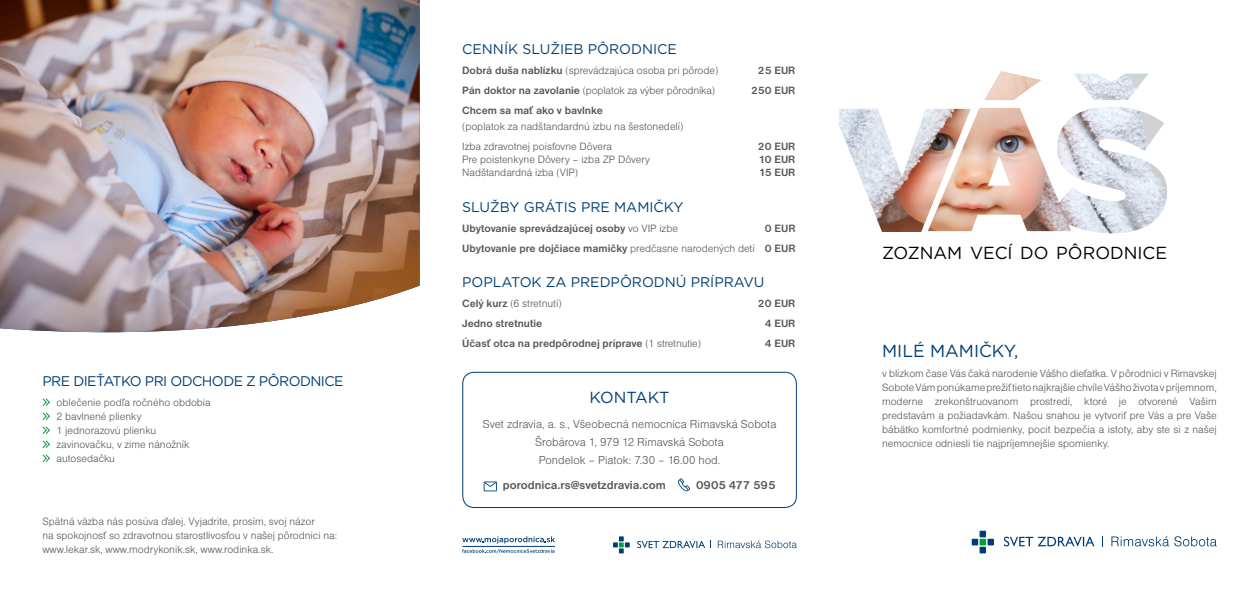
<style>
.page{position:relative;width:1259px;height:596px;background:#fff}
.page>*{position:absolute;margin:0;border:0;box-sizing:border-box;transform-origin:0 0}
.t1{font:17.4px "Gotham";color:#000}
.t2{font:17.4px "Gotham";color:#003e75}
.t3{font:16px "Gotham";letter-spacing:-.005em;color:#003e75}
.t4{font:14px "Gotham";color:#003e75}
.t5{font:14px "Gotham";letter-spacing:-.04em;color:#003e75}
.t6{font:12px/18px "Nimbus Sans DOT Ligh";color:#575756;text-align:center}
.t7{font:700 12px "Nimbus Sans DOT";color:#575756}
.t8{font:11px/14px "Nimbus Sans DOT Ligh";color:#575756}
.t9{font:700 11px/20px "Nimbus Sans DOT";color:#575756;text-align:right}
.s1{font-family:"Nimbus Sans DOT";font-weight:700}
.s2{font-family:"Nimbus Sans DOT Ligh";font-weight:400}
</style>
<div class="page">
<img style="left:839px;top:71px;width:328px;height:162px">
<svg style="left:42px;top:398px;width:8px;height:64px"></svg>
<svg style="left:462px;top:536px;width:93px;height:17px"></svg>
<hr style="left:462px;top:545px;width:93px;height:1px;background:#003e75">
<svg style="left:484px;top:481px;width:13px;height:10px"></svg>
<svg style="left:678px;top:478px;width:12px;height:13px"></svg>
<div style="left:462px;top:371px;width:335px;height:136px;border:1px solid #003e75;border-radius:11px"></div>
<img style="left:0;top:0;width:420px;height:332px">
<svg style="left:1004px;top:536px;width:90px;height:10px"></svg>
<div style="left:979px;top:530px;width:7px;height:7px;background:#003e75"></div>
<div style="left:979px;top:538px;width:7px;height:7px;background:#00a13a"></div>
<div style="left:987px;top:538px;width:7px;height:7px;background:#003e75"></div>
<div style="left:971px;top:538px;width:7px;height:7px;background:#003e75"></div>
<div style="left:979px;top:546px;width:7px;height:7px;background:#003e75"></div>
<svg style="left:1111px;top:536px;width:105px;height:10px"></svg>
<svg style="left:637px;top:540px;width:74px;height:8px"></svg>
<svg style="left:613px;top:536px;width:17px;height:17px"></svg>
<svg style="left:718px;top:540px;width:79px;height:8px"></svg>
<p class="t5" style="left:43px;top:373px;width:302px">PRE DIEŤATKO PRI ODCHODE Z PÔRODNICE</p>
<p class="t8" style="left:57px;top:395px;width:156px">oblečenie podľa ročného obdobia<br>2 bavlnené plienky<br>1 jednorazovú plienku zavinovačku, v zime nánožník autosedačku</p>
<p class="t8" style="left:42px;top:514px;width:296px">Spätná väzba nás posúva ďalej. Vyjadrite, prosím, svoj názor<br>na spokojnosť so zdravotnou starostlivosťou v našej pôrodnici na: www.lekar.sk, www.modrykonik.sk, www.rodinka.sk.</p>
<p class="t4" style="left:462px;top:41px;width:216px">CENNÍK SLUŽIEB PÔRODNICE</p>
<p class="t8" style="left:462px;top:63px;width:258px"><span class="s1">Dobrá duša nablízku</span> (sprevádzajúca osoba pri pôrode)</p>
<p class="t9" style="left:758px;top:60px;width:39px">25 EUR</p>
<p class="t8" style="left:462px;top:83px;width:254px"><span class="s1">Pán doktor na zavolanie</span> (poplatok za výber pôrodníka)</p>
<p class="t9" style="left:751px;top:80px;width:46px">250 EUR</p>
<p class="t9" style="left:462px;top:100px;width:142px">Chcem sa mať ako v bavlnke</p>
<p class="t8" style="left:462px;top:116px;width:223px;line-height:20px">(poplatok za nadštandardnú izbu na šestonedelí)<br>Izba zdravotnej poisťovne Dôvera</p>
<p class="t9" style="left:758px;top:136px;width:39px">20 EUR</p>
<p class="t8" style="left:462px;top:152px;width:189px">Pre poistenkyne Dôvery – izba ZP Dôvery</p>
<p class="t9" style="left:758px;top:149px;width:38px">10 EUR</p>
<p class="t8" style="left:462px;top:165px;width:117px">Nadštandardná izba (VIP)</p>
<p class="t9" style="left:758px;top:162px;width:38px">15 EUR</p>
<p class="t4" style="left:462px;top:199px;width:223px">SLUŽBY GRÁTIS PRE MAMIČKY</p>
<p class="t9" style="left:462px;top:218px;width:217px">Ubytovanie sprevádzajúcej osoby <span class="s2">vo VIP izbe</span></p>
<p class="t9" style="left:462px;top:218px;width:335px">0 EUR<br>Ubytovanie pre dojčiace mamičky <span class="s2">predčasne narodených detí</span> 0 EUR</p>
<p class="t4" style="left:462px;top:274px;width:304px">POPLATOK ZA PREDPÔRODNÚ PRÍPRAVU</p>
<p class="t8" style="left:462px;top:296px;width:101px"><span class="s1">Celý kurz</span> (6 stretnutí)</p>
<p class="t9" style="left:758px;top:293px;width:39px">20 EUR</p>
<p class="t9" style="left:462px;top:313px;width:82px">Jedno stretnutie</p>
<p class="t9" style="left:765px;top:313px;width:32px">4 EUR</p>
<p class="t9" style="left:462px;top:333px;width:240px">Účasť otca na predpôrodnej príprave <span class="s2">(1 stretnutie)</span></p>
<p class="t9" style="left:765px;top:333px;width:32px">4 EUR</p>
<h2 class="t3" style="left:589px;top:388px;width:82px">KONTAKT</h2>
<p class="t6" style="left:483px;top:415px;width:295px">Svet zdravia, a. s., Všeobecná nemocnica Rimavská Sobota<br>Šrobárova 1, 979 12 Rimavská Sobota<br>Pondelok – Piatok: 7.30 – 16.00 hod.</p>
<p class="t7" style="left:503px;top:479px;width:165px">porodnica.rs@svetzdravia.com</p>
<p class="t7" style="left:696px;top:479px;width:81px">0905 477 595</p>
<h1 class="t1" style="left:882px;top:244px;width:286px">ZOZNAM VECÍ DO PÔRODNICE</h1>
<h1 class="t2" style="left:882px;top:341px;width:138px">MILÉ MAMIČKY,</h1>
<p class="t8" style="left:882px;top:366px;width:336px;text-align:justify">v blízkom čase Vás čaká narodenie Vášho dieťatka. V pôrodnici v Rimavskej Sobote Vám ponúkame prežiť tieto najkrajšie chvíle Vášho života v príjemnom, moderne zrekonštruovanom prostredí, ktoré je otvorené Vašim predstavám a požiadavkám. Našou snahou je vytvoriť pre Vás a pre Vaše bábätko komfortné podmienky, pocit bezpečia a istoty, aby ste si z našej nemocnice odniesli tie najpríjemnejšie spomienky.</p>
</div>
